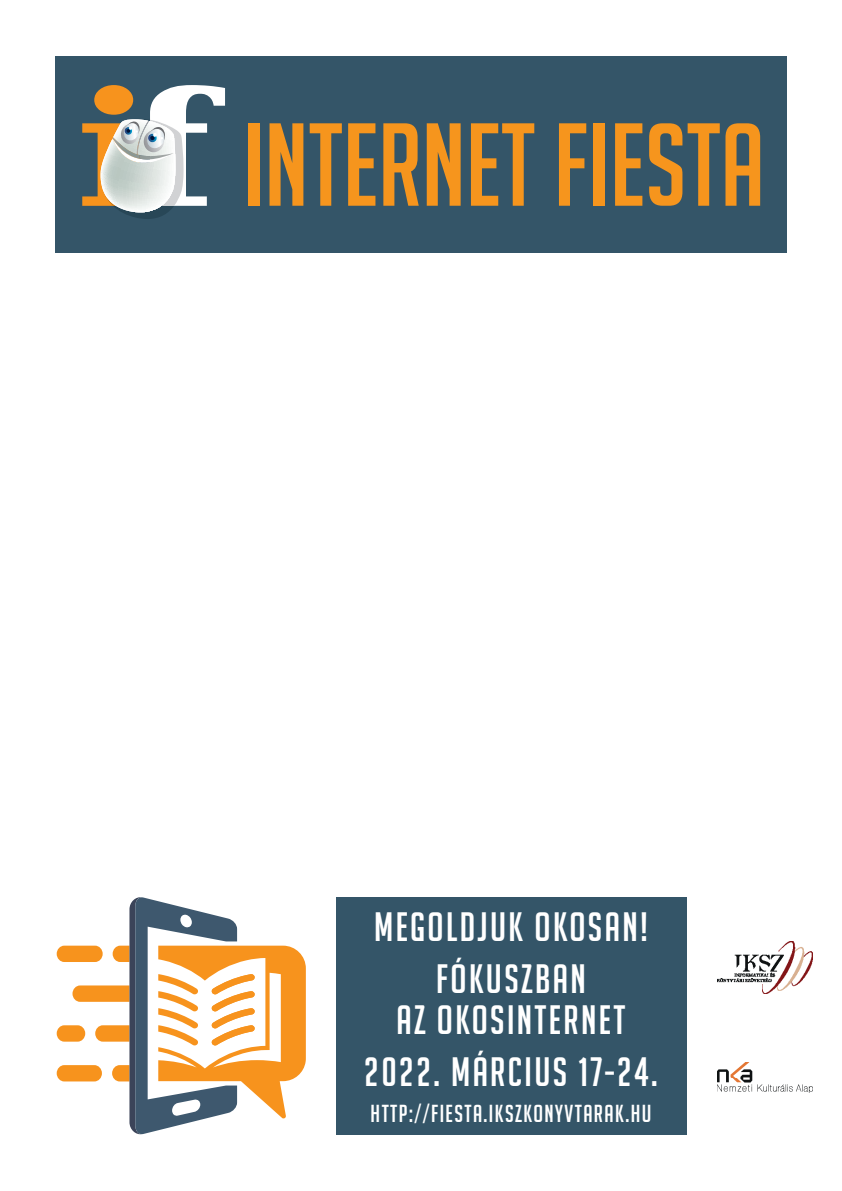
<style>
.page{position:relative;width:842px;height:1191px;background:#fff}
.page>*{position:absolute;margin:0;border:0;box-sizing:border-box;transform-origin:0 0}
.t1{font:114.7px "Big Noodle Titling";color:#f6951d}
.t2{font:40px/52px "Big Noodle Titling";letter-spacing:.06em;color:#fff;text-align:center}
.t3{font:24px "Big Noodle Titling";letter-spacing:.06em;color:#fff}
</style>
<div class="page">
<div style="left:336px;top:897px;width:350px;height:237px;background:#345568"></div>
<img style="left:717px;top:941px;width:95px;height:52px">
<img style="left:717px;top:1062px;width:95px;height:30px">
<div style="left:55px;top:57px;width:732px;height:196px;background:#345568"></div>
<svg style="left:82px;top:85px;width:143px;height:134px"></svg>
<div style="left:57px;top:945px;width:46px;height:17px;background:#f7931d;border-radius:8px"></div>
<div style="left:57px;top:1025px;width:28px;height:16px;background:#f7931d;border-radius:8px"></div>
<div style="left:57px;top:1065px;width:45px;height:16px;background:#f7931d;border-radius:8px"></div>
<svg style="left:72px;top:897px;width:234px;height:238px"></svg>
<h1 class="t1" style="left:243px;top:103px;width:523px">INTERNET FIESTA</h1>
<p class="t2" style="left:374px;top:901px;width:275px">MEGOLDJUK OKOSAN!<br>FÓKUSZBAN</p>
<p class="t2" style="left:364px;top:993px;width:295px">AZ OKOSINTERNET<br>2022. MÁRCIUS 17-24.</p>
<p class="t3" style="left:371px;top:1100px;width:282px">HTTP://FIESTA.IKSZKONYVTARAK.HU</p>
</div>
